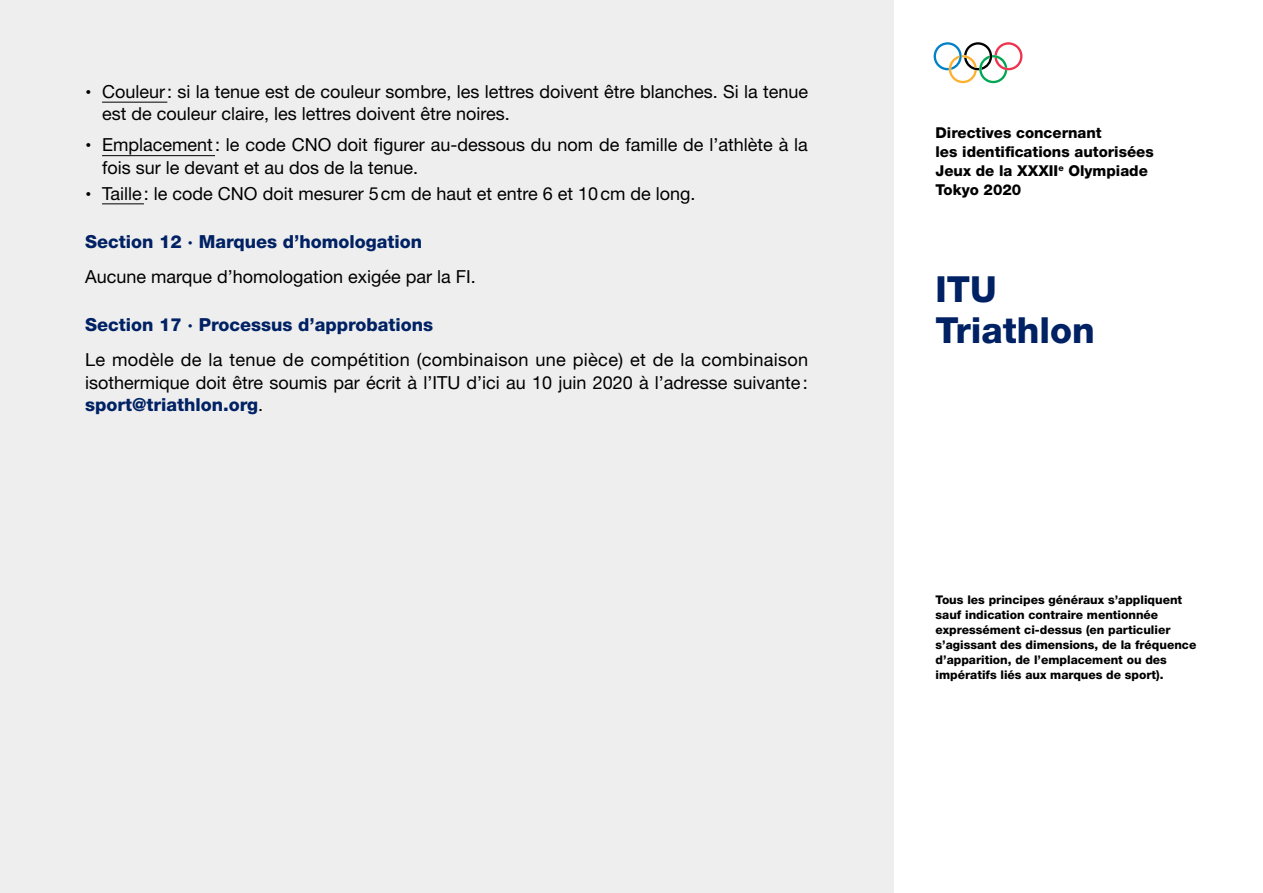
<style>
.page{position:relative;width:1263px;height:893px;background:#fff}
.page>*{position:absolute;margin:0;border:0;box-sizing:border-box;transform-origin:0 0}
.t1{font:800 36px/40.5px "Helvetica Neue LT Std";color:#002163}
.Text{font:18px/22.5px "Helvetica Neue LT Std";color:#000}
.Text_Subtitle{font:800 18px "Helvetica Neue LT Std";color:#002163}
.t2{font:800 15px/18.8px "Helvetica Neue LT Std";color:#000}
.Note{font:800 12px/15px "Helvetica Neue LT Std";color:#000}
.s1{font-weight:800;font-size:21px}
.s2{font-weight:800;color:#002163}
</style>
<div class="page">
<div style="left:0;top:0;width:893px;height:893px;background:#eee"></div>
<svg style="left:934px;top:42px;width:88px;height:41px"></svg>
<hr style="left:102px;top:102px;width:65px;height:1px;background:#000">
<hr style="left:102px;top:155px;width:113px;height:1px;background:#000">
<hr style="left:102px;top:203px;width:42px;height:1px;background:#000">
<p class="Text" style="left:102px;top:80px;width:707px;text-indent:-17px"><span class="s1">·</span> Couleur: si la tenue est de couleur sombre, les lettres doivent être blanches. Si la tenue est de couleur claire, les lettres doivent être noires.</p>
<p class="Text" style="left:102px;top:134px;width:707px;text-indent:-17px"><span class="s1">·</span> Emplacement: le code CNO doit figurer au-dessous du nom de famille de l’athlète à la fois sur le devant et au dos de la tenue.</p>
<p class="Text" style="left:85px;top:182px;width:612px"><span class="s1">·</span> Taille: le code CNO doit mesurer 5cm de haut et entre 6 et 10cm de long.</p>
<p class="Text_Subtitle" style="left:85px;top:230px;width:339px">Section 12 · Marques d’homologation</p>
<p class="Text" style="left:85px;top:265px;width:392px">Aucune marque d’homologation exigée par la FI.</p>
<p class="Text_Subtitle" style="left:85px;top:314px;width:350px">Section 17 · Processus d’approbations</p>
<p class="Text" style="left:85px;top:348px;width:725px;text-align:justify">Le modèle de la tenue de compétition (combinaison une pièce) et de la combinaison isothermique doit être soumis par écrit à l’ITU d’ici au 10 juin 2020 à l’adresse suivante: <span class="s2">sport@triathlon.org</span>.</p>
<p class="t2" style="left:935px;top:124px;width:220px">Directives concernant<br>les identifications autorisées<br>Jeux de la XXXII<sup>e</sup> Olympiade<br>Tokyo 2020</p>
<h1 class="t1" style="left:935px;top:269px;width:161px">ITU<br>Triathlon</h1>
<p class="Note" style="left:935px;top:592px;width:262px">Tous les principes généraux s’appliquent sauf indication contraire mentionnée expressément ci-dessus (en particulier s’agissant des dimensions, de la fréquence d’apparition, de l’emplacement ou des impératifs liés aux marques de sport).</p>
</div>
